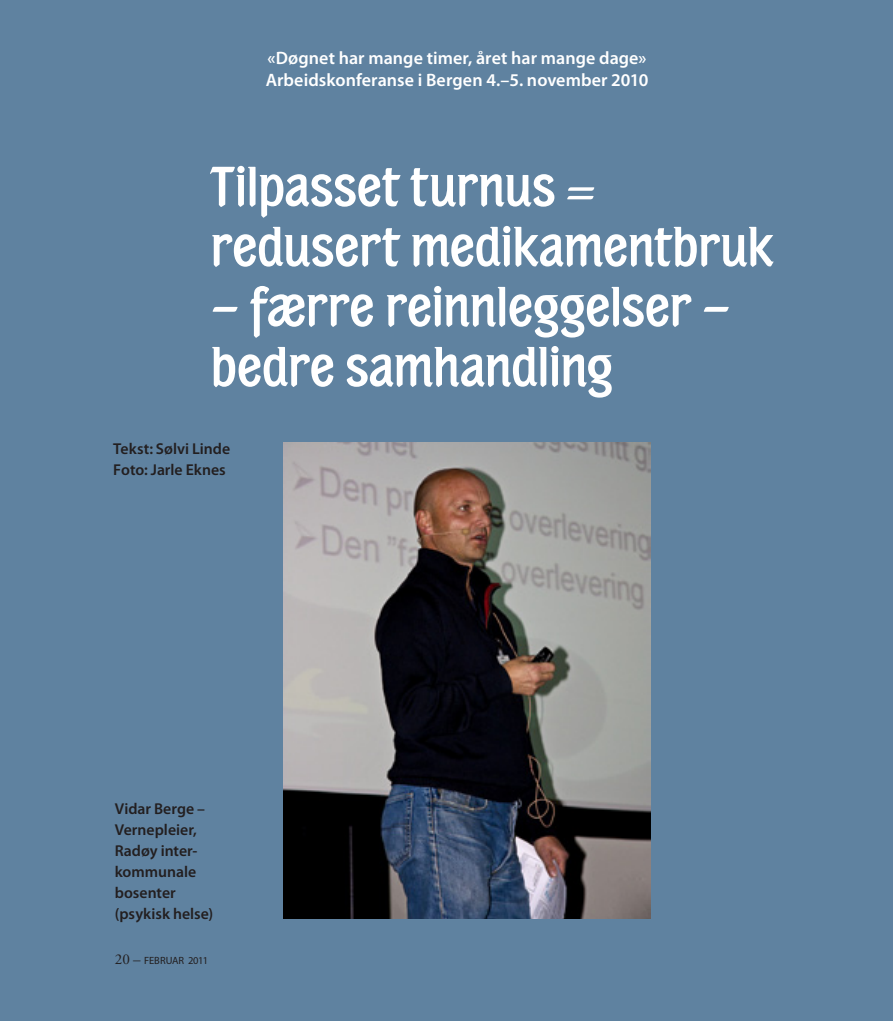
<style>
.page{position:relative;width:893px;height:1021px;background:#fff}
.page>*{position:absolute;margin:0;border:0;box-sizing:border-box;transform-origin:0 0}
.t1{font:300 58.5px/60px "Portobello";letter-spacing:-.005em;color:#fff}
.t2{font:600 18px/22.5px "Myriad Pro";letter-spacing:.005em;color:#fff}
.t3{font:600 15.75px/21px "Myriad Pro";color:#231f20}
.t4{font:10.5px "Myriad Pro";letter-spacing:-.01em;color:#231f20}
.s1{font-family:"Adobe Garamond Pro";font-size:15px}
</style>
<div class="page">
<div style="left:0;top:0;width:893px;height:1020px;background:#5f82a0"></div>
<img style="left:283px;top:442px;width:368px;height:476px">
<p class="t2" style="left:266px;top:46px;width:384px">«Døgnet har mange timer, året har mange dage»<br>Arbeidskonferanse i Bergen 4.–5. november 2010</p>
<h1 class="t1" style="left:210px;top:158px;width:564px">Tilpasset turnus = redusert medikamentbruk</h1>
<h1 class="t1" style="left:210px;top:278px;width:522px">– færre reinnleggelser – bedre samhandling</h1>
<p class="t3" style="left:113px;top:438px;width:118px">Tekst: Sølvi Linde<br>Foto: Jarle Eknes</p>
<p class="t3" style="left:115px;top:797px;width:100px">Vidar Berge –<br>Vernepleier,<br>Radøy inter&shy;kommunale bosenter (psykisk helse)</p>
<p class="t4" style="left:115px;top:953px;width:95px"><span class="s1">20 –</span> FEBRUAR 2011</p>
</div>
